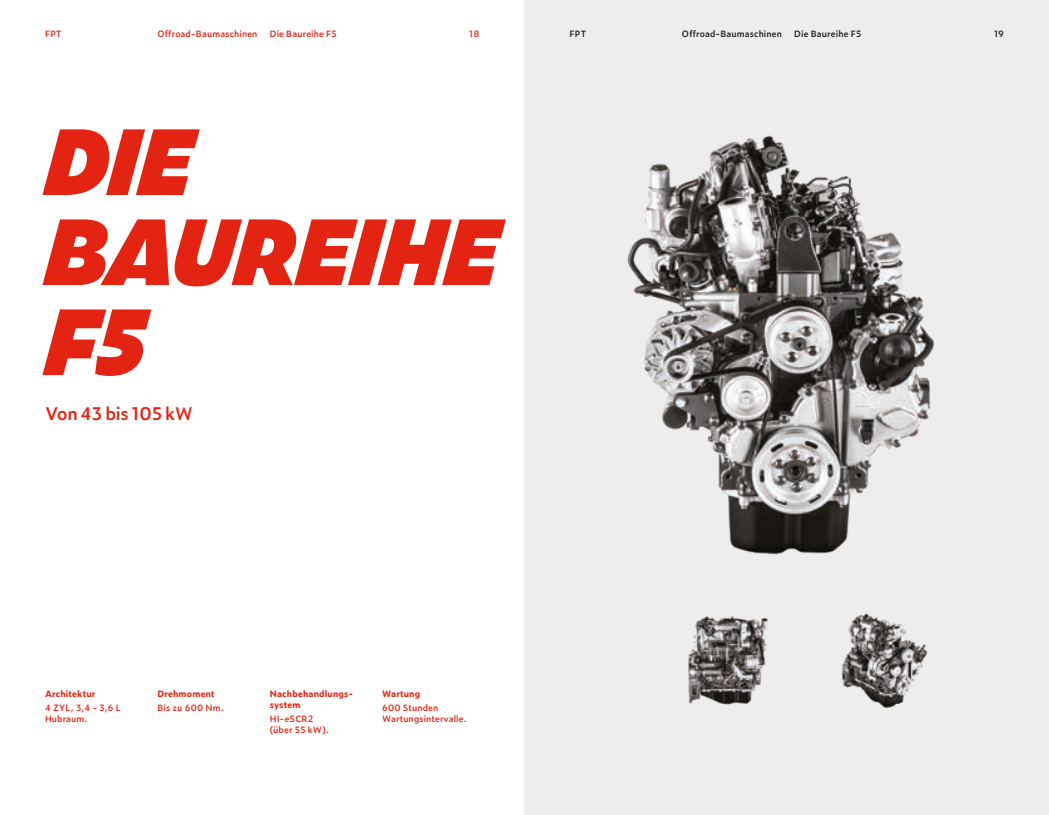
<style>
.page{position:relative;width:1049px;height:815px;background:#fff}
.page>*{position:absolute;margin:0;border:0;box-sizing:border-box;transform-origin:0 0}
.t1{font:italic 900 87.5px/90px "Zeitung Pro";letter-spacing:-.045em;color:#e42413}
.t2{font:600 17.5px "Zeitung Pro";letter-spacing:-.015em;color:#e42413}
.t3{font:600 8.75px/11.2px "Zeitung Pro";letter-spacing:.015em;color:#e42413}
.t4{font:700 8.75px/11.2px "Zeitung Pro";letter-spacing:.02em;color:#e42413}
.t5{font:600 8.75px "Zeitung Pro";letter-spacing:.015em;color:#1d1d1b}
</style>
<div class="page">
<div style="left:524px;top:0;width:525px;height:815px;background:#ededed"></div>
<img style="left:627px;top:135px;width:308px;height:420px">
<img style="left:841px;top:613px;width:87px;height:95px">
<img style="left:688px;top:616px;width:80px;height:89px">
<p class="t3" style="left:45px;top:28px;width:18px">FPT</p>
<p class="t3" style="left:157px;top:28px;width:102px">Offroad-Baumaschinen</p>
<p class="t3" style="left:270px;top:28px;width:69px">Die Baureihe F5</p>
<p class="t3" style="left:469px;top:28px;width:12px">18</p>
<p class="t5" style="left:569px;top:27px;width:18px">FPT</p>
<p class="t5" style="left:682px;top:27px;width:102px">Offroad-Baumaschinen</p>
<p class="t5" style="left:794px;top:27px;width:69px">Die Baureihe F5</p>
<p class="t5" style="left:994px;top:27px;width:11px">19</p>
<h1 class="t1" style="left:43px;top:111px;width:458px">DIE<br>BAUREIHE<br>F5</h1>
<h2 class="t2" style="left:45px;top:400px;width:150px">Von 43 bis 105 kW</h2>
<p class="t4" style="left:45px;top:687px;width:52px">Architektur</p>
<p class="t3" style="left:45px;top:701px;width:77px">4 ZYL, 3,4 - 3,6 L<br>Hubraum.</p>
<p class="t4" style="left:157px;top:687px;width:59px">Drehmoment</p>
<p class="t3" style="left:157px;top:701px;width:68px">Bis zu 600 Nm.</p>
<p class="t4" style="left:270px;top:687px;width:85px">Nachbehandlungs&shy;system</p>
<p class="t3" style="left:270px;top:713px;width:61px">HI-eSCR2 (über 55 kW).</p>
<p class="t4" style="left:382px;top:687px;width:40px">Wartung</p>
<p class="t3" style="left:382px;top:701px;width:86px">600 Stunden<br>Wartungsintervalle.</p>
</div>
